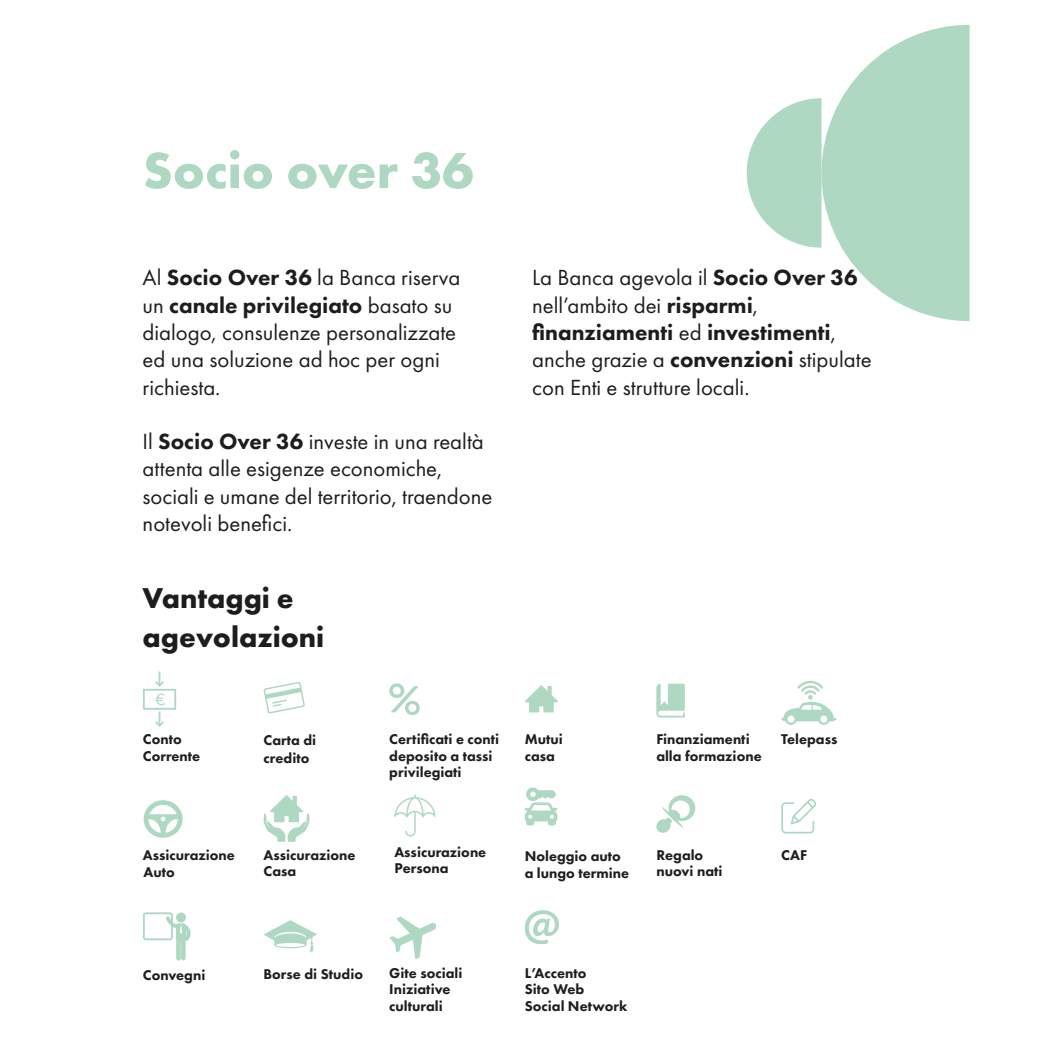
<style>
.page{position:relative;width:1042px;height:1042px;background:#fff}
.page>*{position:absolute;margin:0;border:0;box-sizing:border-box;transform-origin:0 0}
.t1{font:700 52.68px "Futura PT";color:#afd8c3}
.t2{font:700 29.75px/38.5px "Futura PT";color:#1d1d1b}
.t3{font:22.75px/27.3px "Futura PT";color:#1d1d1b}
.t4{font:16.62px "Futura PT";color:#afd8c3}
.t5{font:800 14.7px/16.4px "Futura PT";color:#1e1e1c}
.s1{font-weight:800}
</style>
<div class="page">
<svg style="left:525px;top:685px;width:33px;height:27px"></svg>
<svg style="left:389px;top:683px;width:31px;height:32px"></svg>
<svg style="left:263px;top:795px;width:46px;height:47px"></svg>
<svg style="left:656px;top:684px;width:29px;height:33px"></svg>
<svg style="left:394px;top:794px;width:41px;height:42px"></svg>
<svg style="left:781px;top:681px;width:55px;height:44px"></svg>
<div style="left:143px;top:689px;width:33px;height:21px;border:2px solid #afd7c3"></div>
<svg style="left:155px;top:671px;width:9px;height:16px"></svg>
<svg style="left:155px;top:711px;width:9px;height:16px"></svg>
<svg style="left:656px;top:795px;width:40px;height:38px"></svg>
<svg style="left:781px;top:799px;width:35px;height:34px"></svg>
<svg style="left:389px;top:916px;width:47px;height:42px"></svg>
<svg style="left:264px;top:920px;width:53px;height:33px"></svg>
<svg style="left:525px;top:910px;width:33px;height:33px"></svg>
<svg style="left:143px;top:912px;width:47px;height:48px"></svg>
<svg style="left:144px;top:800px;width:39px;height:38px"></svg>
<svg style="left:264px;top:682px;width:41px;height:31px"></svg>
<svg style="left:525px;top:787px;width:32px;height:38px"></svg>
<svg style="left:821px;top:25px;width:148px;height:296px;fill:#afd8c3"></svg>
<svg style="left:747px;top:98px;width:74px;height:150px"></svg>
<h1 class="t1" style="left:143px;top:136px;width:333px">Socio over 36</h1>
<p class="t3" style="left:143px;top:264px;width:319px">Al <span class="s1">Socio Over 36</span> la Banca riserva un <span class="s1">canale privilegiato</span> basato su dialogo, consulenze personalizzate ed una soluzione ad hoc per ogni richiesta.</p>
<p class="t3" style="left:143px;top:428px;width:351px">Il <span class="s1">Socio Over 36</span> investe in una realtà attenta alle esigenze economiche, sociali e umane del territorio, traendone notevoli benefici.</p>
<h2 class="t2" style="left:143px;top:578px;width:183px">Vantaggi e agevolazioni</h2>
<p class="t4" style="left:156px;top:690px;width:11px">€</p>
<p class="t3" style="left:532px;top:264px;width:341px">La Banca agevola il <span class="s1">Socio Over 36 </span>nell’ambito dei <span class="s1">risparmi</span>, <span class="s1">finanziamenti</span> ed <span class="s1">investimenti</span>, anche grazie a <span class="s1">convenzioni</span> stipulate con Enti e strutture locali.</p>
<p class="t5" style="left:143px;top:731px;width:40px">Conto</p>
<p class="t5" style="left:781px;top:731px;width:58px">Telepass</p>
<p class="t5" style="left:143px;top:747px;width:59px">Corrente</p>
<p class="t5" style="left:525px;top:731px;width:40px">Mutui casa</p>
<p class="t5" style="left:656px;top:731px;width:107px">Finanziamenti alla formazione</p>
<p class="t5" style="left:389px;top:731px;width:111px">Certificati e conti deposito a tassi privilegiati</p>
<p class="t5" style="left:264px;top:731px;width:54px;line-height:17.7px">Carta di credito</p>
<p class="t5" style="left:143px;top:847px;width:93px">Assicurazione<br>Auto</p>
<p class="t5" style="left:264px;top:846px;width:93px">Assicurazione<br>Casa</p>
<p class="t5" style="left:394px;top:843px;width:93px">Assicurazione<br>Persona</p>
<p class="t5" style="left:525px;top:847px;width:106px;line-height:17.7px">Noleggio auto a lungo termine</p>
<p class="t5" style="left:656px;top:846px;width:68px">Regalo nuovi nati</p>
<p class="t5" style="left:781px;top:846px;width:27px">CAF</p>
<p class="t5" style="left:143px;top:966px;width:64px">Convegni</p>
<p class="t5" style="left:389px;top:964px;width:75px">Gite sociali<br>Iniziative culturali</p>
<p class="t5" style="left:264px;top:965px;width:101px">Borse di Studio</p>
<p class="t5" style="left:525px;top:964px;width:104px">L’Accento<br>Sito Web<br>Social Network</p>
</div>
